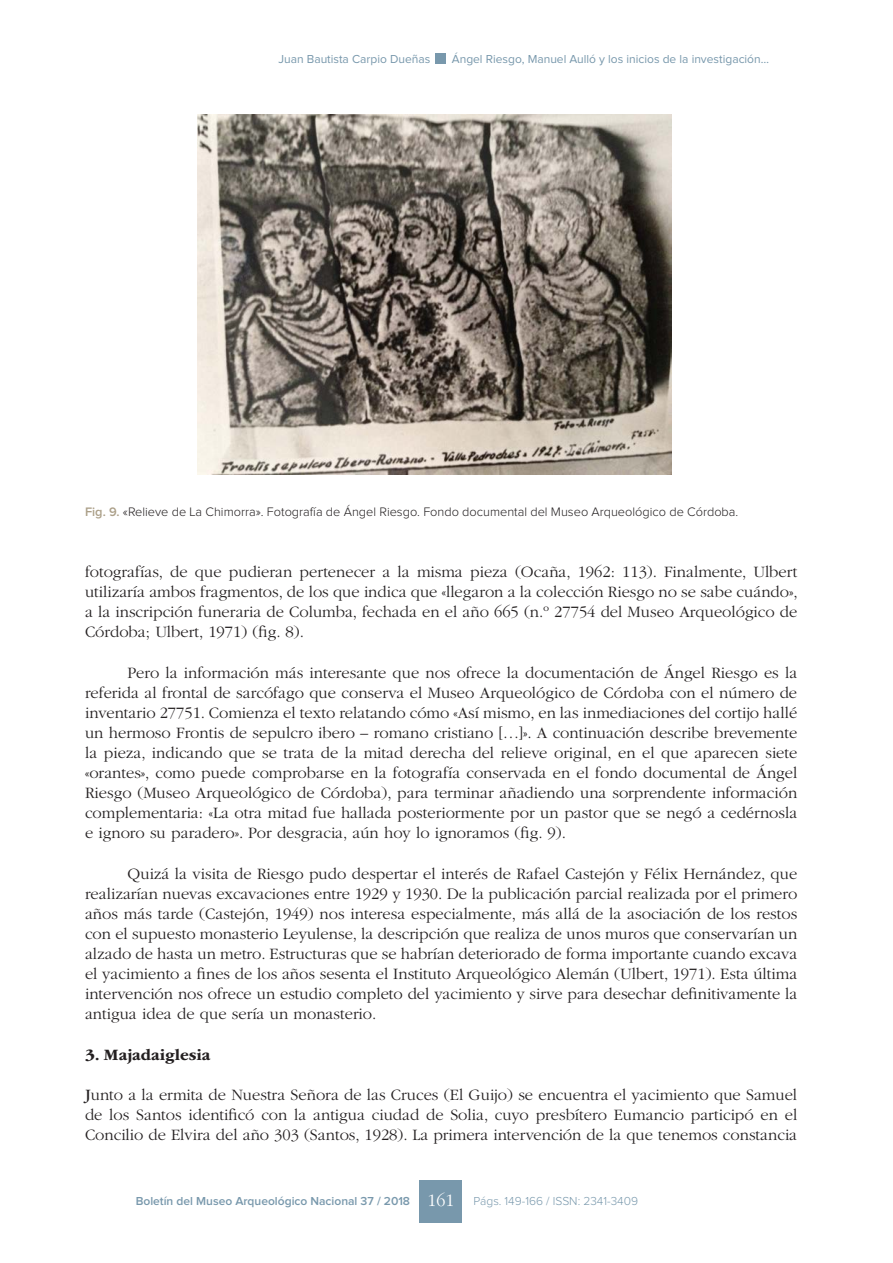
<style>
.page{position:relative;width:893px;height:1263px;background:#fff}
.page>*{position:absolute;margin:0;border:0;box-sizing:border-box;transform-origin:0 0}
.t1{font:300 18px "ITC Garamond Std";color:#fff}
.t2{font:300 16.5px/20.1px "ITC Garamond Std";color:#231f20;text-align:justify}
.t3{font:700 16.5px "ITC Garamond Std";color:#231f20}
.t4{font:300 12.75px "Proxima Nova";color:#231f20}
.t5{font:12px "Proxima Nova";color:#7898ac}
.t6{font:600 12px "Proxima Nova";color:#7898ac}
.t7{font:300 12px "Proxima Nova";color:#7898ac}
.s1{font-weight:600;color:#ab9f88}
.s2{font-weight:400}
</style>
<div class="page">
<div style="left:420px;top:1180px;width:42px;height:43px;background:#7898ac"></div>
<div style="left:436px;top:53px;width:10px;height:11px;background:#7898ac"></div>
<img style="left:197px;top:115px;width:474px;height:360px">
<p class="t5" style="left:278px;top:53px;width:153px">Juan Bautista Carpio Dueñas</p>
<p class="t5" style="left:452px;top:54px;width:319px">Ángel Riesgo, Manuel Aulló y los inicios de la investigación…</p>
<p class="t4" style="left:85px;top:506px;width:655px"><span class="s1">Fig. 9.</span> «Relieve de La Chimorra». Fotografía de Ángel Riesgo. Fondo documental del Museo Arqueológico de Córdoba.</p>
<p class="t2" style="left:85px;top:562px;width:714px">fotografías, de que pudieran pertenecer a la misma pieza (Ocaña, 1962: 113). Finalmente, Ulbert utilizaría ambos fragmentos, de los que indica que «llegaron a la colección Riesgo no se sabe cuándo», a la inscripción funeraria de Columba, fechada en el año 665 (n.º 27754 del Museo Arqueológico de Córdoba; Ulbert, 1971) (fig. 8).</p>
<p class="t2" style="left:85px;top:663px;width:714px;text-indent:43px">Pero la información más interesante que nos ofrece la documentación de Ángel Riesgo es la referida al frontal de sarcófago que conserva el Museo Arqueológico de Córdoba con el número de inventario 27751. Comienza el texto relatando cómo «Así mismo, en las inmediaciones del cortijo hallé un hermoso Frontis de sepulcro ibero – romano cristiano […]». A continuación describe brevemente la pieza, indicando que se trata de la mitad derecha del relieve original, en el que aparecen siete «orantes», como puede comprobarse en la fotografía conservada en el fondo documental de Ángel Riesgo (Museo Arqueológico de Córdoba), para terminar añadiendo una sorprendente información complementaria: «La otra mitad fue hallada posteriormente por un pastor que se negó a cedérnosla e ignoro su paradero». Por desgracia, aún hoy lo ignoramos (fig. 9).</p>
<p class="t2" style="left:85px;top:864px;width:714px;text-indent:43px">Quizá la visita de Riesgo pudo despertar el interés de Rafael Castejón y Félix Hernández, que realizarían nuevas excavaciones entre 1929 y 1930. De la publicación parcial realizada por el primero años más tarde (Castejón, 1949) nos interesa especialmente, más allá de la asociación de los restos con el supuesto monasterio Leyulense, la descripción que realiza de unos muros que conservarían un alzado de hasta un metro. Estructuras que se habrían deteriorado de forma importante cuando excava el yacimiento a fines de los años sesenta el Instituto Arqueológico Alemán (Ulbert, 1971). Esta última intervención nos ofrece un estudio completo del yacimiento y sirve para desechar definitivamente la antigua idea de que sería un monasterio.</p>
<p class="t3" style="left:85px;top:1045px;width:127px">3. Majadaiglesia</p>
<p class="t2" style="left:85px;top:1085px;width:714px"><span class="s2">J</span>unto a la ermita de Nuestra Señora de las Cruces (El Guijo) se encuentra el yacimiento que Samuel de los Santos identificó con la antigua ciudad de Solia, cuyo presbítero Eumancio participó en el Concilio de Elvira del año 303 (Santos, 1928). La primera intervención de la que tenemos constancia</p>
<p class="t6" style="left:136px;top:1195px;width:276px">Boletín del Museo Arqueológico Nacional 37 / 2018</p>
<p class="t1" style="left:427px;top:1190px;width:28px">161</p>
<p class="t7" style="left:473px;top:1195px;width:166px">Págs. 149-166 / ISSN: 2341-3409</p>
</div>
